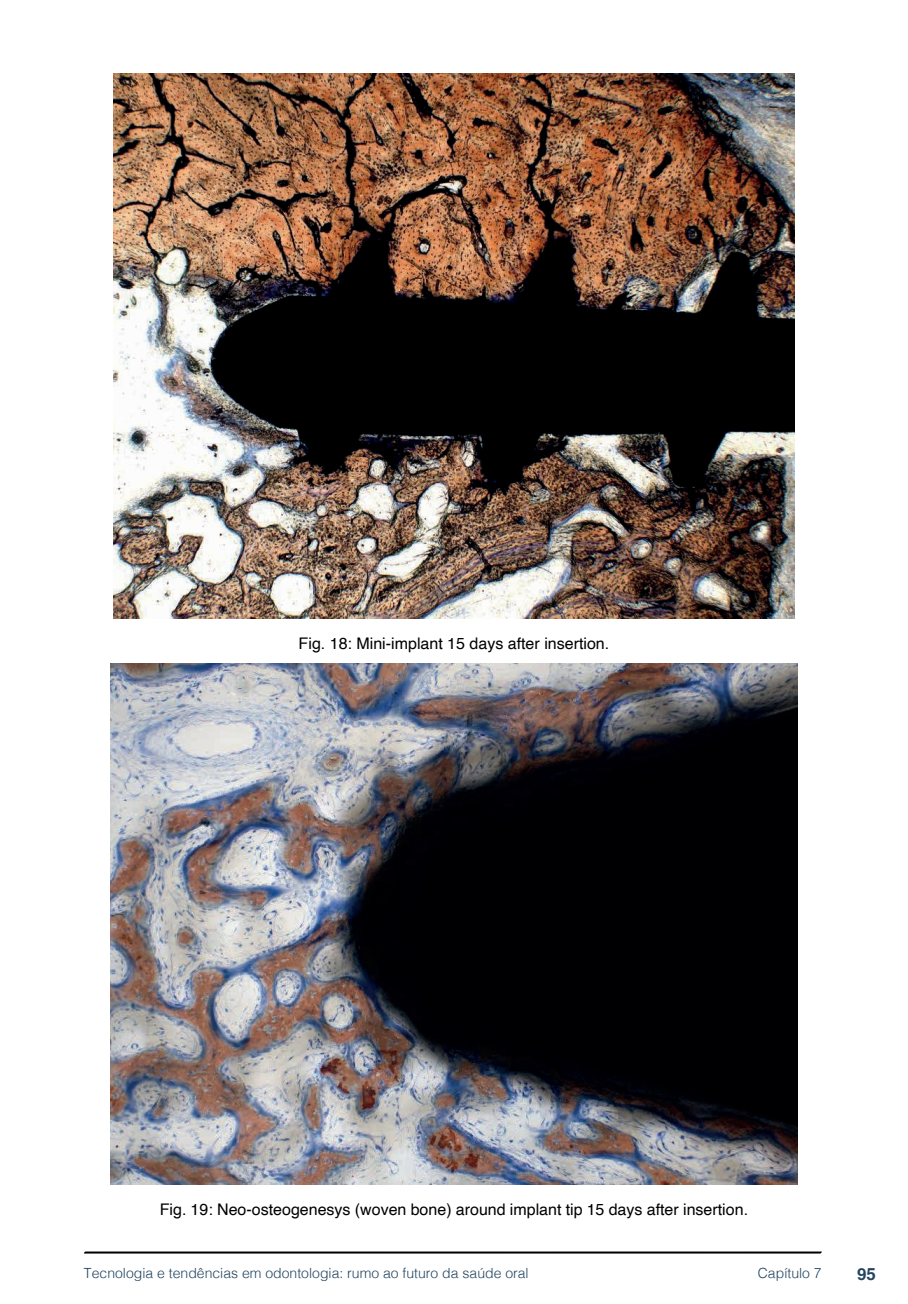
<style>
.page{position:relative;width:908px;height:1304px;background:#fff}
.page>*{position:absolute;margin:0;border:0;box-sizing:border-box;transform-origin:0 0}
.t1{font:700 16.8px "Helvetica";color:#23445f}
.t2{font:16px "Helvetica";color:#000}
.t3{font:300 14px "Helvetica";color:#23445f}
</style>
<div class="page">
<svg style="left:84px;top:1251px;width:737px;height:3px;background:#515151"></svg>
<img style="left:113px;top:74px;width:681px;height:544px">
<img style="left:111px;top:664px;width:685px;height:520px">
<p class="t2" style="left:298px;top:631px;width:312px">Fig. 18: Mini-implant 15 days after insertion.</p>
<p class="t2" style="left:160px;top:1197px;width:589px">Fig. 19: Neo-osteogenesys (woven bone) around implant tip 15 days after insertion.</p>
<p class="t3" style="left:84px;top:1261px;width:446px">Tecnologia e tendências em odontologia: rumo ao futuro da saúde oral</p>
<p class="t3" style="left:757px;top:1261px;width:65px">Capítulo 7</p>
<p class="t1" style="left:856px;top:1264px;width:20px">95</p>
</div>
